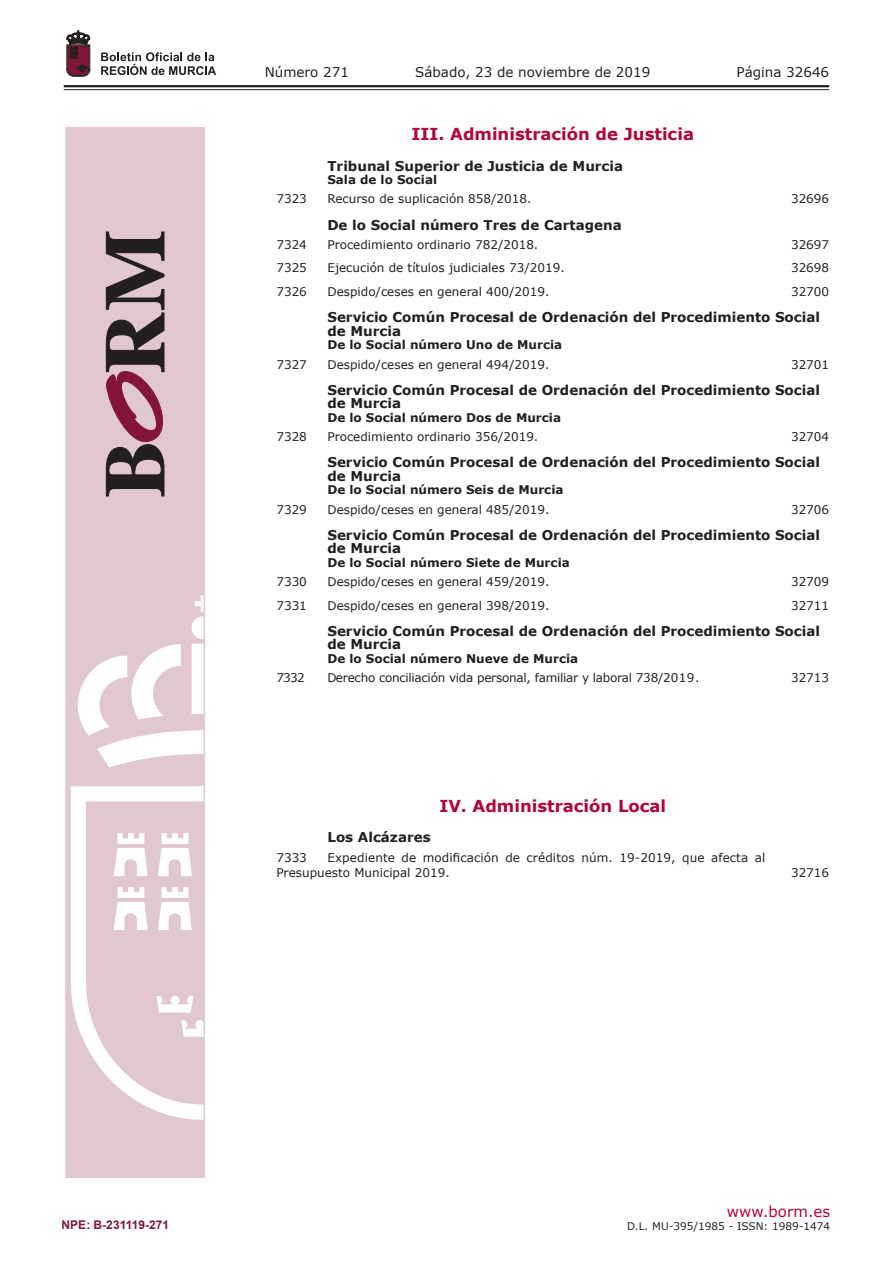
<style>
.page{position:relative;width:893px;height:1263px;background:#fff}
.page>*{position:absolute;margin:0;border:0;box-sizing:border-box;transform-origin:0 0}
.t1{font:700 16.5px "Verdana";color:#b30437}
.t2{font:15px "Verdana";color:#b30437}
.t3{font:700 13.5px/13.5px "Verdana";color:#231f20}
.t4{font:13.5px "Verdana";color:#231f20}
.t5{font:12px/15px "Verdana";color:#231f20}
.t6{font:700 12px "Verdana";color:#231f20}
.t7{font:12px "Verdana";letter-spacing:-.02em;color:#231f20}
.t8{font:700 12px "Arial";color:#83143a}
.t9{font:10.5px "Verdana";color:#231f20}
</style>
<div class="page">
<hr style="left:64px;top:85px;width:765px;height:2px;background:#231f20">
<hr style="left:64px;top:89px;width:765px;height:1px;background:#231f20">
<svg style="left:101px;top:52px;width:115px;height:23px"></svg>
<svg style="left:67px;top:31px;width:23px;height:45px"></svg>
<svg style="left:65px;top:128px;width:140px;height:1050px;background:#e5cfd7"></svg>
<svg style="left:106px;top:232px;width:58px;height:264px;background:#8b6f79"></svg>
<p class="t4" style="left:265px;top:62px;width:86px">Número 271</p>
<p class="t4" style="left:415px;top:62px;width:237px">Sábado, 23 de noviembre de 2019</p>
<p class="t4" style="left:736px;top:62px;width:94px">Página 32646</p>
<h1 class="t1" style="left:412px;top:122px;width:284px">III. Administración de Justicia</h1>
<p class="t3" style="left:327px;top:159px;width:297px">Tribunal Superior de Justicia de Murcia</p>
<p class="t6" style="left:327px;top:171px;width:111px">Sala de lo Social</p>
<p class="t5" style="left:276px;top:191px;width:32px">7323</p>
<p class="t5" style="left:327px;top:191px;width:206px">Recurso de suplicación 858/2018.</p>
<p class="t5" style="left:791px;top:191px;width:40px">32696</p>
<p class="t3" style="left:327px;top:218px;width:296px">De lo Social número Tres de Cartagena</p>
<p class="t5" style="left:276px;top:237px;width:32px">7324</p>
<p class="t5" style="left:327px;top:237px;width:212px">Procedimiento ordinario 782/2018.</p>
<p class="t5" style="left:791px;top:237px;width:40px">32697</p>
<p class="t5" style="left:276px;top:260px;width:32px">7325</p>
<p class="t5" style="left:327px;top:260px;width:239px">Ejecución de títulos judiciales 73/2019.</p>
<p class="t5" style="left:791px;top:260px;width:40px">32698</p>
<p class="t5" style="left:276px;top:284px;width:32px">7326</p>
<p class="t5" style="left:327px;top:284px;width:224px">Despido/ceses en general 400/2019.</p>
<p class="t5" style="left:791px;top:284px;width:40px">32700</p>
<p class="t3" style="left:327px;top:310px;width:494px">Servicio Común Procesal de Ordenación del Procedimiento Social de Murcia</p>
<p class="t6" style="left:327px;top:336px;width:236px">De lo Social número Uno de Murcia</p>
<p class="t5" style="left:276px;top:356px;width:32px">7327</p>
<p class="t5" style="left:327px;top:356px;width:224px">Despido/ceses en general 494/2019.</p>
<p class="t5" style="left:791px;top:356px;width:40px">32701</p>
<p class="t3" style="left:327px;top:383px;width:494px">Servicio Común Procesal de Ordenación del Procedimiento Social de Murcia</p>
<p class="t6" style="left:327px;top:409px;width:235px">De lo Social número Dos de Murcia</p>
<p class="t5" style="left:276px;top:429px;width:32px">7328</p>
<p class="t5" style="left:327px;top:429px;width:212px">Procedimiento ordinario 356/2019.</p>
<p class="t5" style="left:791px;top:429px;width:40px">32704</p>
<p class="t3" style="left:327px;top:455px;width:494px">Servicio Común Procesal de Ordenación del Procedimiento Social de Murcia</p>
<p class="t6" style="left:327px;top:481px;width:238px">De lo Social número Seis de Murcia</p>
<p class="t5" style="left:276px;top:501px;width:32px">7329</p>
<p class="t5" style="left:327px;top:501px;width:224px">Despido/ceses en general 485/2019.</p>
<p class="t5" style="left:791px;top:501px;width:40px">32706</p>
<p class="t3" style="left:327px;top:528px;width:494px">Servicio Común Procesal de Ordenación del Procedimiento Social de Murcia</p>
<p class="t6" style="left:327px;top:554px;width:244px">De lo Social número Siete de Murcia</p>
<p class="t5" style="left:276px;top:574px;width:32px">7330</p>
<p class="t5" style="left:327px;top:574px;width:224px">Despido/ceses en general 459/2019.</p>
<p class="t5" style="left:791px;top:574px;width:40px">32709</p>
<p class="t5" style="left:276px;top:597px;width:32px">7331</p>
<p class="t5" style="left:327px;top:597px;width:224px">Despido/ceses en general 398/2019.</p>
<p class="t5" style="left:791px;top:597px;width:40px">32711</p>
<p class="t3" style="left:327px;top:624px;width:494px">Servicio Común Procesal de Ordenación del Procedimiento Social de Murcia</p>
<p class="t6" style="left:327px;top:650px;width:252px">De lo Social número Nueve de Murcia</p>
<p class="t5" style="left:276px;top:670px;width:30px">7332</p>
<p class="t7" style="left:327px;top:669px;width:373px">Derecho conciliación vida personal, familiar y laboral 738/2019.</p>
<p class="t5" style="left:791px;top:670px;width:40px">32713</p>
<p class="t3" style="left:327px;top:830px;width:105px">Los Alcázares</p>
<h1 class="t1" style="left:439px;top:794px;width:228px">IV. Administración Local</h1>
<p class="t5" style="left:276px;top:850px;width:490px;text-indent:51px">Expediente de modificación de créditos núm. 19-2019, que afecta al<br>Presupuesto Municipal 2019.</p>
<p class="t5" style="left:276px;top:850px;width:32px">7333</p>
<p class="t5" style="left:791px;top:865px;width:40px">32716</p>
<p class="t8" style="left:62px;top:1216px;width:109px">NPE: B-231119-271</p>
<p class="t2" style="left:727px;top:1201px;width:105px">www.borm.es</p>
<p class="t9" style="left:627px;top:1218px;width:205px">D.L. MU-395/1985 - ISSN: 1989-1474</p>
</div>
